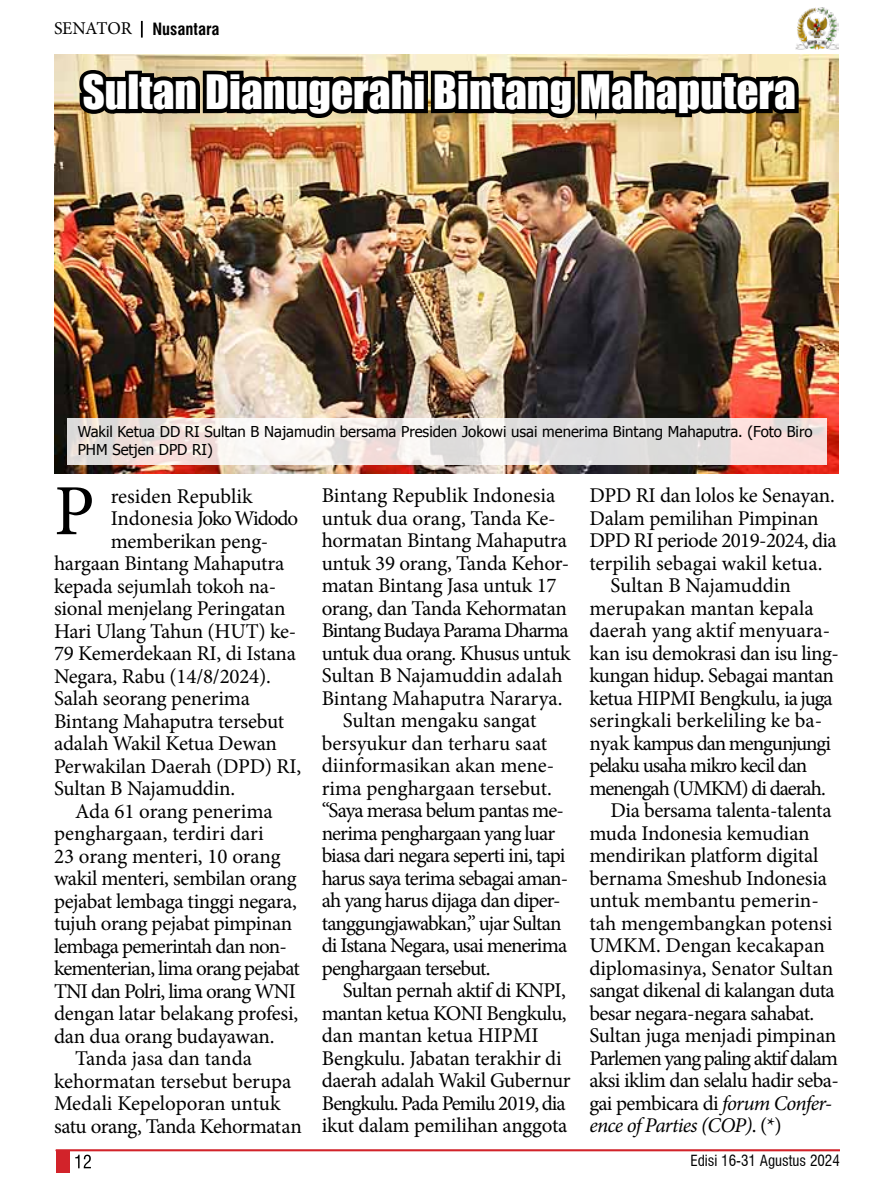
<style>
.page{position:relative;width:893px;height:1191px;background:#fff}
.page>*{position:absolute;margin:0;border:0;box-sizing:border-box;transform-origin:0 0}
.t1{font:72px "Minion Pro";color:#000}
.t2{font:43.5px "Impact";color:#fff}
.t3{font:21px "Minion Pro";letter-spacing:-.02em;color:#000}
.t4{font:21px "Minion Pro";color:#000}
.t5{font:21px "Minion Pro";letter-spacing:-.04em;color:#000}
.t6{font:21px "Minion Pro";letter-spacing:-.045em;color:#000}
.t7{font:21px "Minion Pro";letter-spacing:-.05em;color:#000}
.t8{font:21px "Minion Pro";letter-spacing:-.055em;color:#000}
.t9{font:italic 21px "Minion Pro";letter-spacing:-.04em;color:#000}
.t10{font:700 condensed 16.5px "Swiss 721 BT";color:#000}
.t11{font:15px/18px "Tahoma";color:#000}
.t12{font:condensed 15px "Swiss 721 BT";color:#000}
.s1{font-family:"Minion Pro";font-weight:400;font-stretch:normal;font-size:18px}
.s2{font-style:italic}
.s3{font-style:normal}
</style>
<div class="page">
<svg style="left:75px;top:1154px;width:16px;height:14px"></svg>
<hr style="left:56px;top:1149px;width:784px;height:2px;background:#d2232a">
<div style="left:56px;top:1150px;width:13px;height:23px;background:#d2232a"></div>
<img style="left:803px;top:8px;width:36px;height:42px">
<img style="left:54px;top:54px;width:785px;height:419px">
<img style="left:73px;top:14px;width:730px;height:136px">
<svg style="left:67px;top:418px;width:759px;height:46px"></svg>
<p class="t10" style="left:54px;top:19px;width:167px"><span class="s1">SENATOR</span> Nusantara</p>
<h2 class="t2" style="left:82px;top:58px;width:715px">Sultan Dianugerahi Bintang Mahaputera</h2>
<p class="t11" style="left:78px;top:422px;width:736px">Wakil Ketua DD RI Sultan B Najamudin bersama Presiden Jokowi usai menerima Bintang Mahaputra. (Foto Biro<br>PHM Setjen DPD RI)</p>
<h1 class="t1" style="left:54px;top:463px;width:42px">P</h1>
<p class="t4" style="left:111px;top:482px;width:143px">residen Republik</p>
<p class="t3" style="left:111px;top:504px;width:189px">Indonesia Joko Widodo</p>
<p class="t3" style="left:111px;top:527px;width:159px">memberikan peng-</p>
<p class="t3" style="left:54px;top:549px;width:232px">hargaan Bintang Mahaputra</p>
<p class="t3" style="left:54px;top:572px;width:224px">kepada sejumlah tokoh na-</p>
<p class="t3" style="left:54px;top:594px;width:233px">sional menjelang Peringatan</p>
<p class="t3" style="left:54px;top:617px;width:244px">Hari Ulang Tahun (HUT) ke-</p>
<p class="t3" style="left:54px;top:639px;width:243px">79 Kemerdekaan RI, di Istana</p>
<p class="t3" style="left:54px;top:662px;width:218px">Negara, Rabu (14/8/2024).</p>
<p class="t3" style="left:54px;top:684px;width:197px">Salah seorang penerima</p>
<p class="t3" style="left:54px;top:707px;width:232px">Bintang Mahaputra tersebut</p>
<p class="t3" style="left:54px;top:729px;width:224px">adalah Wakil Ketua Dewan</p>
<p class="t3" style="left:54px;top:752px;width:249px">Perwakilan Daerah (DPD) RI,</p>
<p class="t3" style="left:54px;top:774px;width:183px">Sultan B Najamuddin.</p>
<p class="t4" style="left:75px;top:797px;width:199px">Ada 61 orang penerima</p>
<p class="t4" style="left:54px;top:819px;width:211px">penghargaan, terdiri dari</p>
<p class="t3" style="left:54px;top:842px;width:228px">23 orang menteri, 10 orang</p>
<p class="t3" style="left:54px;top:864px;width:244px">wakil menteri, sembilan orang</p>
<p class="t3" style="left:54px;top:887px;width:244px">pejabat lembaga tinggi negara,</p>
<p class="t3" style="left:54px;top:909px;width:240px">tujuh orang pejabat pimpinan</p>
<p class="t5" style="left:54px;top:932px;width:234px">lembaga pemerintah dan non-</p>
<p class="t5" style="left:54px;top:954px;width:247px">kementerian, lima orang pejabat</p>
<p class="t5" style="left:54px;top:977px;width:243px">TNI dan Polri, lima orang WNI</p>
<p class="t3" style="left:54px;top:999px;width:246px">dengan latar belakang profesi,</p>
<p class="t3" style="left:54px;top:1022px;width:222px">dan dua orang budayawan.</p>
<p class="t3" style="left:75px;top:1044px;width:178px">Tanda jasa dan tanda</p>
<p class="t3" style="left:54px;top:1067px;width:239px">kehormatan tersebut berupa</p>
<p class="t4" style="left:54px;top:1089px;width:228px">Medali Kepeloporan untuk</p>
<p class="t3" style="left:54px;top:1112px;width:249px">satu orang, Tanda Kehormatan</p>
<p class="t3" style="left:322px;top:482px;width:235px">Bintang Republik Indonesia</p>
<p class="t3" style="left:322px;top:504px;width:235px">untuk dua orang, Tanda Ke-</p>
<p class="t3" style="left:322px;top:527px;width:247px">hormatan Bintang Mahaputra</p>
<p class="t3" style="left:322px;top:549px;width:249px">untuk 39 orang, Tanda Kehor-</p>
<p class="t3" style="left:322px;top:571px;width:237px">matan Bintang Jasa untuk 17</p>
<p class="t3" style="left:322px;top:594px;width:247px">orang, dan Tanda Kehormatan</p>
<p class="t8" style="left:322px;top:616px;width:249px">Bintang Budaya Parama Dharma</p>
<p class="t3" style="left:322px;top:639px;width:250px">untuk dua orang. Khusus untuk</p>
<p class="t4" style="left:322px;top:661px;width:242px">Sultan B Najamuddin adalah</p>
<p class="t3" style="left:322px;top:684px;width:242px">Bintang Mahaputra Nararya.</p>
<p class="t3" style="left:343px;top:706px;width:195px">Sultan mengaku sangat</p>
<p class="t4" style="left:322px;top:729px;width:227px">bersyukur dan terharu saat</p>
<p class="t4" style="left:322px;top:751px;width:234px">diinformasikan akan mene-</p>
<p class="t3" style="left:322px;top:774px;width:232px">rima penghargaan tersebut.</p>
<p class="t5" style="left:322px;top:796px;width:244px">“Saya merasa belum pantas me-</p>
<p class="t6" style="left:322px;top:819px;width:235px">nerima penghargaan yang luar</p>
<p class="t5" style="left:322px;top:841px;width:245px">biasa dari negara seperti ini, tapi</p>
<p class="t6" style="left:322px;top:864px;width:248px">harus saya terima sebagai aman-</p>
<p class="t5" style="left:322px;top:886px;width:241px">ah yang harus dijaga dan diper-</p>
<p class="t6" style="left:322px;top:909px;width:241px">tanggungjawabkan,” ujar Sultan</p>
<p class="t6" style="left:322px;top:931px;width:247px">di Istana Negara, usai menerima</p>
<p class="t6" style="left:322px;top:954px;width:170px">penghargaan tersebut.</p>
<p class="t3" style="left:343px;top:976px;width:225px">Sultan pernah aktif di KNPI,</p>
<p class="t5" style="left:322px;top:999px;width:246px">mantan ketua KONI Bengkulu,</p>
<p class="t4" style="left:322px;top:1021px;width:218px">dan mantan ketua HIPMI</p>
<p class="t3" style="left:322px;top:1044px;width:241px">Bengkulu. Jabatan terakhir di</p>
<p class="t3" style="left:322px;top:1066px;width:250px">daerah adalah Wakil Gubernur</p>
<p class="t7" style="left:322px;top:1089px;width:246px">Bengkulu. Pada Pemilu 2019, dia</p>
<p class="t3" style="left:322px;top:1111px;width:247px">ikut dalam pemilihan anggota</p>
<p class="t3" style="left:589px;top:481px;width:247px">DPD RI dan lolos ke Senayan.</p>
<p class="t3" style="left:589px;top:504px;width:231px">Dalam pemilihan Pimpinan</p>
<p class="t3" style="left:589px;top:526px;width:249px">DPD RI periode 2019-2024, dia</p>
<p class="t4" style="left:589px;top:549px;width:235px">terpilih sebagai wakil ketua.</p>
<p class="t3" style="left:611px;top:571px;width:182px">Sultan B Najamuddin</p>
<p class="t4" style="left:589px;top:594px;width:226px">merupakan mantan kepala</p>
<p class="t4" style="left:589px;top:616px;width:242px">daerah yang aktif menyuara-</p>
<p class="t3" style="left:589px;top:639px;width:251px">kan isu demokrasi dan isu ling-</p>
<p class="t3" style="left:589px;top:661px;width:246px">kungan hidup. Sebagai mantan</p>
<p class="t3" style="left:589px;top:684px;width:245px">ketua HIPMI Bengkulu, ia juga</p>
<p class="t4" style="left:589px;top:706px;width:234px">seringkali berkeliling ke ba-</p>
<p class="t7" style="left:589px;top:729px;width:243px">nyak kampus dan mengunjungi</p>
<p class="t6" style="left:589px;top:751px;width:219px">pelaku usaha mikro kecil dan</p>
<p class="t7" style="left:589px;top:774px;width:238px">menengah (UMKM) di daerah.</p>
<p class="t3" style="left:611px;top:796px;width:222px">Dia bersama talenta-talenta</p>
<p class="t3" style="left:589px;top:819px;width:222px">muda Indonesia kemudian</p>
<p class="t3" style="left:589px;top:841px;width:231px">mendirikan platform digital</p>
<p class="t3" style="left:589px;top:864px;width:239px">bernama Smeshub Indonesia</p>
<p class="t4" style="left:589px;top:886px;width:231px">untuk membantu pemerin-</p>
<p class="t4" style="left:589px;top:909px;width:245px">tah mengembangkan potensi</p>
<p class="t4" style="left:589px;top:931px;width:237px">UMKM. Dengan kecakapan</p>
<p class="t3" style="left:589px;top:954px;width:245px">diplomasinya, Senator Sultan</p>
<p class="t3" style="left:589px;top:976px;width:247px">sangat dikenal di kalangan duta</p>
<p class="t3" style="left:589px;top:999px;width:226px">besar negara-negara sahabat.</p>
<p class="t3" style="left:589px;top:1021px;width:249px">Sultan juga menjadi pimpinan</p>
<p class="t7" style="left:589px;top:1044px;width:250px">Parlemen yang paling aktif dalam</p>
<p class="t3" style="left:589px;top:1066px;width:251px">aksi iklim dan selalu hadir seba-</p>
<p class="t3" style="left:589px;top:1089px;width:244px">gai pembicara di <span class="s2">forum Confer-</span></p>
<p class="t9" style="left:589px;top:1111px;width:194px">ence of Parties (COP)<span class="s3">. (*)</span></p>
<p class="t12" style="left:690px;top:1151px;width:151px">Edisi 16-31 Agustus 2024</p>
</div>
